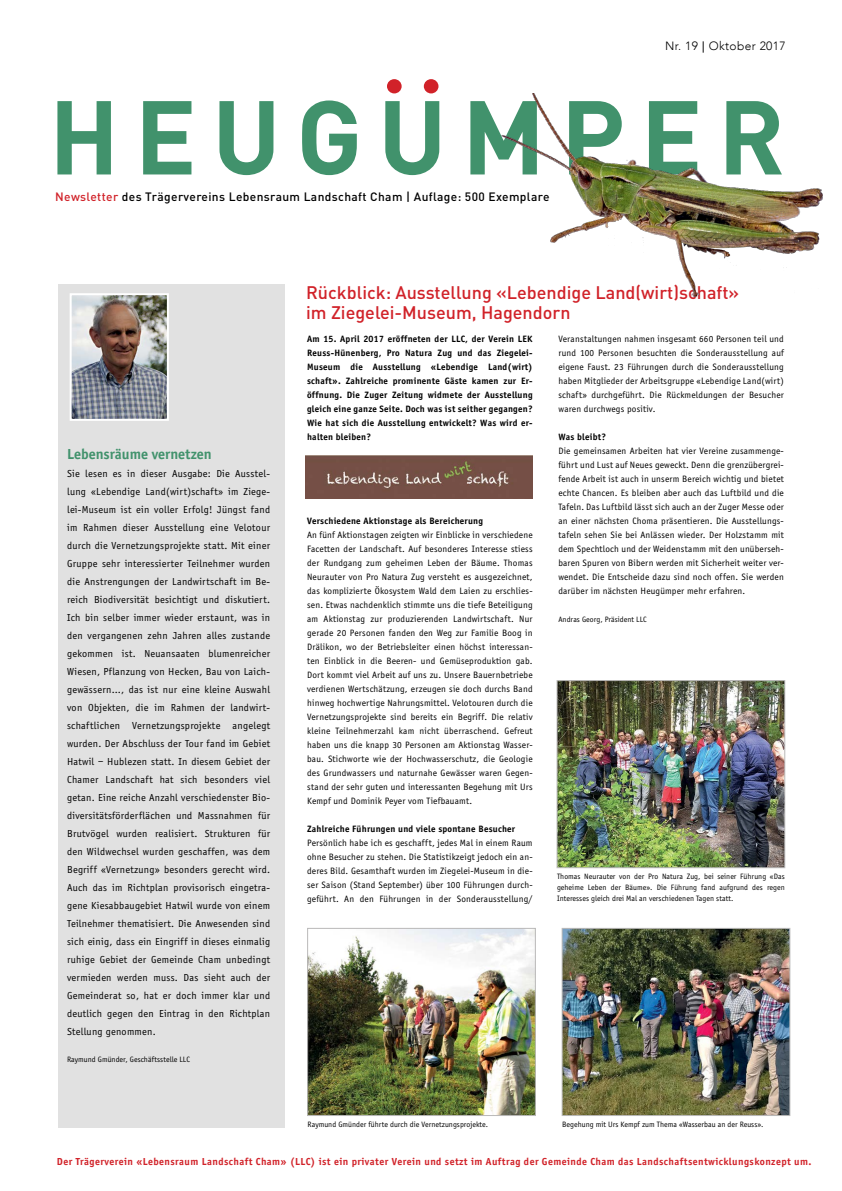
<style>
.page{position:relative;width:842px;height:1191px;background:#fff}
.page>*{position:absolute;margin:0;border:0;box-sizing:border-box;transform-origin:0 0}
.t1{font:700 103px "DIN";letter-spacing:.145em;color:#41926c}
.t2{font:500 18px/20px "DIN";color:#d12229}
.t3{font:700 15px "Officina Sans";color:#41926c}
.t4{font:500 12px "DIN";letter-spacing:.03em;color:#000}
.t5{font:300 12px "Avenir";letter-spacing:.03em;color:#000}
.t6{font:10.5px/18px "Officina Sans";letter-spacing:.025em;color:#000;text-align:justify}
.t7{font:700 10.5px "Officina Sans";letter-spacing:.04em;color:#d12229}
.t8{font:9.5px/14px "Officina Sans";letter-spacing:.02em;color:#000;text-align:justify}
.t9{font:700 9.5px/14px "Officina Sans";letter-spacing:.025em;color:#000;text-align:justify}
.t10{font:8px/11px "Officina Sans";letter-spacing:.005em;color:#000;text-align:justify}
.s1{font-family:"Arial";font-weight:400}
.s2{color:#d12229}
.s3{font-size:17.8px}
</style>
<div class="page">
<div style="left:58px;top:284px;width:226px;height:843px;background:#e1e1e1"></div>
<img style="left:73px;top:296px;width:93px;height:122px">
<div style="left:70px;top:293px;width:99px;height:128px;border:2px solid #fff"></div>
<div style="left:387px;top:79px;width:15px;height:14px;background:#d12229;border-radius:50%"></div>
<div style="left:424px;top:79px;width:14px;height:14px;background:#d12229;border-radius:50%"></div>
<img style="left:501px;top:93px;width:322px;height:204px">
<img style="left:558px;top:682px;width:225px;height:184px">
<div style="left:556px;top:680px;width:229px;height:188px;border:1px solid #bab9b9"></div>
<img style="left:309px;top:930px;width:225px;height:184px">
<div style="left:307px;top:928px;width:229px;height:188px;border:1px solid #bab9b9"></div>
<img style="left:564px;top:930px;width:224px;height:184px">
<div style="left:562px;top:928px;width:228px;height:188px;border:1px solid #bab9b9"></div>
<img style="left:306px;top:456px;width:227px;height:43px">
<p class="t5" style="left:665px;top:39px;width:122px">Nr. 19 <span class="s1">|</span> Oktober 2017</p>
<h1 class="t1" style="left:49px;top:70px;width:738px">HEUGUMPER</h1>
<p class="t4" style="left:55px;top:189px;width:496px"><span class="s2">Newsletter</span> des Trägervereins Lebensraum Landschaft Cham | Auflage: 500 Exemplare</p>
<h3 class="t3" style="left:67px;top:445px;width:146px">Lebensräume vernetzen</h3>
<p class="t6" style="left:67px;top:465px;width:205px">Sie lesen es in dieser Ausgabe: Die Ausstel&shy;lung «Lebendige Land(wirt)schaft» im Ziege&shy;lei-Museum ist ein voller Erfolg! Jüngst fand im Rahmen dieser Ausstellung eine Velotour durch die Vernetzungsprojekte statt. Mit einer Gruppe sehr interessierter Teilnehmer wurden die Anstrengungen der Landwirtschaft im Be&shy;reich Biodiversität besichtigt und diskutiert.<br>Ich bin selber immer wieder erstaunt, was in den vergangenen zehn Jahren alles zustande gekommen ist. Neuansaaten blumenreicher Wiesen, Pflanzung von Hecken, Bau von Laich&shy;gewässern…, das ist nur eine kleine Auswahl von Objekten, die im Rahmen der landwirt&shy;schaftlichen Vernetzungsprojekte angelegt wurden. Der Abschluss der Tour fand im Gebiet Hatwil – Hublezen statt. In diesem Gebiet der Chamer Landschaft hat sich besonders viel getan. Eine reiche Anzahl verschiedenster Bio&shy;diversitätsförderflächen und Massnahmen für Brutvögel wurden realisiert. Strukturen für den Wildwechsel wurden geschaffen, was dem Begriff «Vernetzung» besonders gerecht wird.<br>Auch das im Richtplan provisorisch eingetra&shy;gene Kiesabbaugebiet Hatwil wurde von einem Teilnehmer thematisiert. Die Anwesenden sind sich einig, dass ein Eingriff in dieses einmalig ruhige Gebiet der Gemeinde Cham unbedingt vermieden werden muss. Das sieht auch der Gemeinderat so, hat er doch immer klar und deutlich gegen den Eintrag in den Richtplan Stellung genommen.</p>
<p class="t10" style="left:67px;top:1054px;width:124px">Raymund Gmünder, Geschäftsstelle LLC</p>
<h2 class="t2" style="left:306px;top:282px;width:435px">Rückblick: Ausstellung «Lebendige Land(wirt)schaft» im Ziegelei-Museum, Hagendor<span class="s3">n</span></h2>
<p class="t9" style="left:307px;top:331px;width:227px">Am 15. April 2017 eröffneten der LLC, der Verein LEK Reuss-Hünenberg, Pro Natura Zug und das Ziegelei-Museum die Ausstellung «Lebendige Land(wirt) schaft». Zahlreiche prominente Gäste kamen zur Er&shy;öffnung. Die Zuger Zeitung widmete der Ausstellung gleich eine ganze Seite. Doch was ist seither gegangen?<br>Wie hat sich die Ausstellung entwickelt? Was wird er&shy;halten bleiben?</p>
<p class="t9" style="left:307px;top:513px;width:177px">Verschiedene Aktionstage als Bereicherung</p>
<p class="t8" style="left:307px;top:528px;width:227px">An fünf Aktionstagen zeigten wir Einblicke in verschiedene Facetten der Landschaft. Auf besonderes Interesse stiess der Rundgang zum geheimen Leben der Bäume. Thomas Neurauter von Pro Natura Zug versteht es ausgezeichnet, das komplizierte Ökosystem Wald dem Laien zu erschlies&shy;sen. Etwas nachdenklich stimmte uns die tiefe Beteiligung am Aktionstag zur produzierenden Landwirtschaft. Nur gerade 20 Personen fanden den Weg zur Familie Boog in Drälikon, wo der Betriebsleiter einen höchst interessan&shy;ten Einblick in die Beeren- und Gemüseproduktion gab.<br>Dort kommt viel Arbeit auf uns zu. Unsere Bauernbetriebe verdienen Wertschätzung, erzeugen sie doch durchs Band hinweg hochwertige Nahrungsmittel. Velotouren durch die Vernetzungsprojekte sind bereits ein Begriff. Die relativ kleine Teilnehmerzahl kam nicht überraschend. Gefreut haben uns die knapp 30 Personen am Aktionstag Wasser&shy;bau. Stichworte wie der Hochwasserschutz, die Geologie des Grundwassers und naturnahe Gewässer waren Gegen&shy;stand der sehr guten und interessanten Begehung mit Urs Kempf und Dominik Peyer vom Tiefbauamt.</p>
<p class="t9" style="left:307px;top:821px;width:210px">Zahlreiche Führungen und viele spontane Besucher</p>
<p class="t8" style="left:307px;top:836px;width:227px">Persönlich habe ich es geschafft, jedes Mal in einem Raum ohne Besucher zu stehen. Die Statistikzeigt jedoch ein an&shy;deres Bild. Gesamthaft wurden im Ziegelei-Museum in die&shy;ser Saison (Stand September) über 100 Führungen durch&shy;geführt. An den Führungen in der Sonderausstellung/</p>
<p class="t8" style="left:558px;top:332px;width:227px">Veranstaltungen nahmen insgesamt 660 Personen teil und rund 100 Personen besuchten die Sonderausstellung auf eigene Faust. 23 Führungen durch die Sonderausstellung haben Mitglieder der Arbeitsgruppe «Lebendige Land(wirt) schaft» durchgeführt. Die Rückmeldungen der Besucher waren durchwegs positiv.</p>
<p class="t9" style="left:558px;top:429px;width:49px">Was bleibt?</p>
<p class="t8" style="left:558px;top:444px;width:227px">Die gemeinsamen Arbeiten hat vier Vereine zusammenge&shy;führt und Lust auf Neues geweckt. Denn die grenzübergrei&shy;fende Arbeit ist auch in unserm Bereich wichtig und bietet echte Chancen. Es bleiben aber auch das Luftbild und die Tafeln. Das Luftbild lässt sich auch an der Zuger Messe oder an einer nächsten Choma präsentieren. Die Ausstellungs&shy;tafeln sehen Sie bei Anlässen wieder. Der Holzstamm mit dem Spechtloch und der Weidenstamm mit den unüberseh&shy;baren Spuren von Bibern werden mit Sicherheit weiter ver&shy;wendet. Die Entscheide dazu sind noch offen. Sie werden darüber im nächsten Heugümper mehr erfahren.</p>
<p class="t10" style="left:558px;top:614px;width:90px">Andras Georg, Präsident LLC</p>
<p class="t10" style="left:557px;top:871px;width:229px">Thomas Neurauter von der Pro Natura Zug, bei seiner Führung «Das geheime Leben der Bäume». Die Führung fand aufgrund des regen Interesses gleich drei Mal an verschiedenen Tagen statt.</p>
<p class="t10" style="left:308px;top:1119px;width:182px">Raymund Gmünder führte durch die Vernetzungsprojekte.</p>
<p class="t10" style="left:562px;top:1119px;width:203px">Begehung mit Urs Kempf zum Thema «Wasserbau an der Reuss».</p>
<p class="t7" style="left:57px;top:1155px;width:756px">Der Trägerverein «Lebensraum Landschaft Cham» (LLC) ist ein privater Verein und setzt im Auftrag der Gemeinde Cham das Landschaftsentwicklungskonzept um.</p>
</div>
